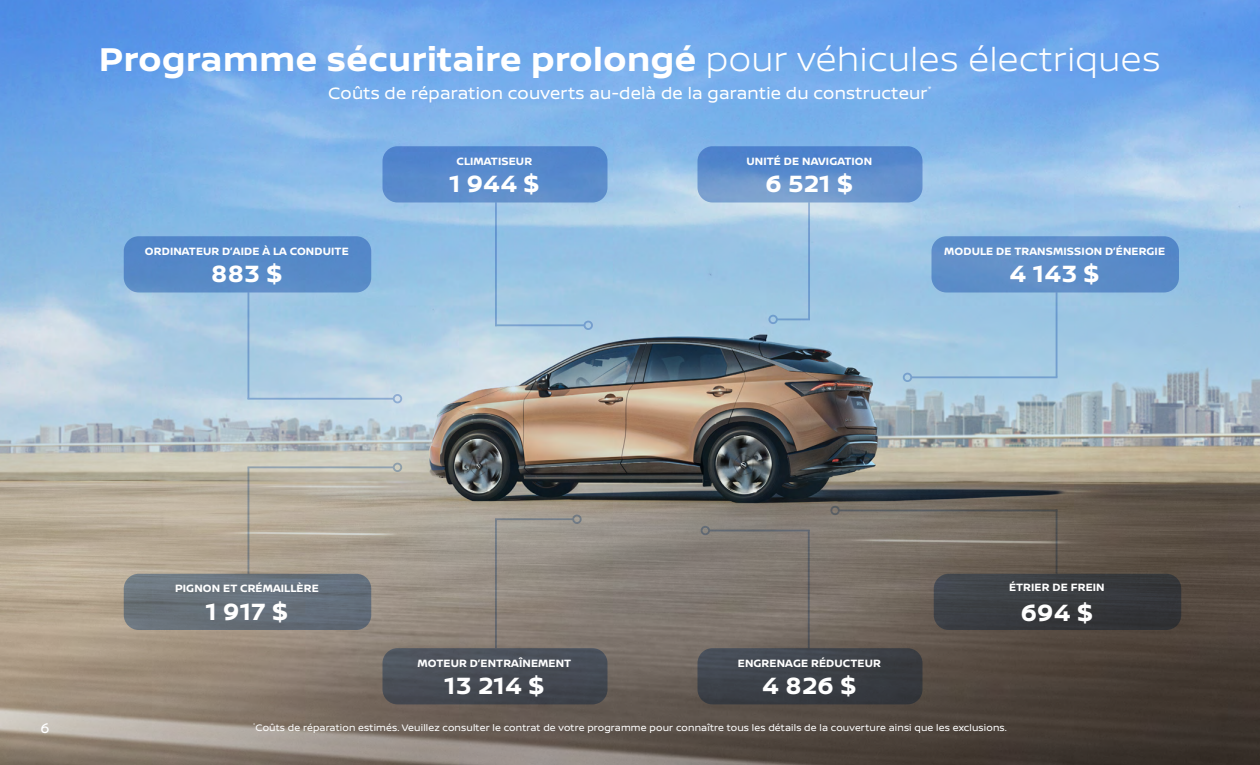
<style>
.page{position:relative;width:1260px;height:765px;background:#fff}
.page>*{position:absolute;margin:0;border:0;box-sizing:border-box;transform-origin:0 0}
.t1{font:700 35px "Nissan Brand";letter-spacing:.015em;color:#fff}
.t2{font:700 25px "Nissan Brand";letter-spacing:.01em;color:#fff}
.t3{font:17.5px "Nissan Brand";letter-spacing:.015em;color:#fff}
.t4{font:15px "Nissan Brand";color:#fff}
.t5{font:700 11.25px "Nissan Brand";letter-spacing:.01em;color:#fff}
.t6{font:10px "Nissan Brand";letter-spacing:.015em;color:#fff}
.s1{font-weight:300}
</style>
<div class="page">
<img style="left:0;top:0;width:1260px;height:765px">
<div style="left:382px;top:146px;width:226px;height:56px;background:#578acc;border-radius:15px"></div>
<div style="left:382px;top:648px;width:226px;height:56px;background:linear-gradient(to right,#4c515a,#424750);border-radius:15px"></div>
<div style="left:124px;top:236px;width:247px;height:56px;background:#5588c8;border-radius:15px"></div>
<div style="left:124px;top:574px;width:247px;height:56px;background:linear-gradient(to right,#6d767d,#616c7a);border-radius:15px"></div>
<div style="left:932px;top:236px;width:247px;height:56px;background:#5c8ec9;border-radius:15px"></div>
<div style="left:934px;top:574px;width:247px;height:56px;background:linear-gradient(to right,#40444a,#313234);border-radius:15px"></div>
<svg style="left:698px;top:146px;width:224px;height:56px;background:#608fcd"></svg>
<div style="left:698px;top:648px;width:224px;height:56px;background:linear-gradient(to right,#424851,#35383d);border-radius:15px"></div>
<hr style="left:495px;top:202px;width:2px;height:124px;background:#1e60ba">
<hr style="left:495px;top:324px;width:90px;height:2px;background:#1e60ba">
<div style="left:584px;top:321px;width:9px;height:9px;border:2px solid #1e60ba;border-radius:50%"></div>
<hr style="left:248px;top:292px;width:1px;height:107px;background:#1e60ba">
<hr style="left:248px;top:398px;width:146px;height:2px;background:#1e60ba">
<div style="left:393px;top:394px;width:9px;height:9px;border:2px solid #1e60ba;border-radius:50%"></div>
<hr style="left:248px;top:468px;width:1px;height:106px;background:#1e60ba">
<hr style="left:248px;top:466px;width:146px;height:2px;background:#1e60ba">
<div style="left:393px;top:463px;width:9px;height:9px;border:2px solid #1e60ba;border-radius:50%"></div>
<hr style="left:808px;top:202px;width:2px;height:118px;background:#1e60ba">
<hr style="left:777px;top:318px;width:33px;height:2px;background:#1e60ba">
<div style="left:768px;top:315px;width:10px;height:9px;border:2px solid #1e60ba;border-radius:50%"></div>
<hr style="left:1056px;top:509px;width:2px;height:65px;background:#1e60ba">
<hr style="left:839px;top:510px;width:219px;height:1px;background:#1e60ba">
<div style="left:830px;top:506px;width:10px;height:9px;border:2px solid #1e60ba;border-radius:50%"></div>
<hr style="left:1056px;top:292px;width:2px;height:85px;background:#1e60ba">
<hr style="left:911px;top:376px;width:147px;height:2px;background:#1e60ba">
<div style="left:903px;top:373px;width:9px;height:9px;border:2px solid #1e60ba;border-radius:50%"></div>
<hr style="left:495px;top:520px;width:2px;height:128px;background:#1e60ba">
<hr style="left:495px;top:518px;width:78px;height:2px;background:#1e60ba">
<div style="left:572px;top:515px;width:10px;height:9px;border:2px solid #1e60ba;border-radius:50%"></div>
<hr style="left:808px;top:530px;width:2px;height:118px;background:#1e60ba">
<hr style="left:709px;top:530px;width:101px;height:1px;background:#1e60ba">
<div style="left:701px;top:526px;width:9px;height:9px;border:2px solid #1e60ba;border-radius:50%"></div>
<h1 class="t1" style="left:99px;top:34px;width:1063px">Programme sécuritaire prolongé <span class="s1">pour véhicules électriques</span></h1>
<h3 class="t3" style="left:328px;top:80px;width:605px">Coûts de réparation couverts au-delà de la garantie du constructeur<sup>*</sup></h3>
<p class="t5" style="left:145px;top:243px;width:205px">ORDINATEUR D’AIDE À LA CONDUITE</p>
<h2 class="t2" style="left:211px;top:256px;width:73px">883 $</h2>
<p class="t5" style="left:457px;top:153px;width:77px">CLIMATISEUR</p>
<h2 class="t2" style="left:449px;top:166px;width:92px">1 944 $</h2>
<p class="t5" style="left:175px;top:580px;width:145px">PIGNON ET CRÉMAILLÈRE</p>
<h2 class="t2" style="left:205px;top:593px;width:84px">1 917 $</h2>
<p class="t5" style="left:418px;top:655px;width:155px">MOTEUR D’ENTRAÎNEMENT</p>
<h2 class="t2" style="left:444px;top:668px;width:102px">13 214 $</h2>
<p class="t5" style="left:746px;top:153px;width:127px">UNITÉ DE NAVIGATION</p>
<h2 class="t2" style="left:766px;top:166px;width:89px">6 521 $</h2>
<p class="t5" style="left:944px;top:243px;width:222px">MODULE DE TRANSMISSION D’ÉNERGIE</p>
<h2 class="t2" style="left:1010px;top:256px;width:92px">4 143 $</h2>
<p class="t5" style="left:738px;top:655px;width:144px">ENGRENAGE RÉDUCTEUR</p>
<h2 class="t2" style="left:762px;top:668px;width:96px">4 826 $</h2>
<p class="t5" style="left:1009px;top:579px;width:97px">ÉTRIER DE FREIN</p>
<h2 class="t2" style="left:1021px;top:595px;width:74px">694 $</h2>
<h3 class="t4" style="left:40px;top:717px;width:11px">6</h3>
<p class="t6" style="left:253px;top:720px;width:755px"><sup>*</sup>Coûts de réparation estimés. Veuillez consulter le contrat de votre programme pour connaître tous les détails de la couverture ainsi que les exclusions.</p>
</div>
